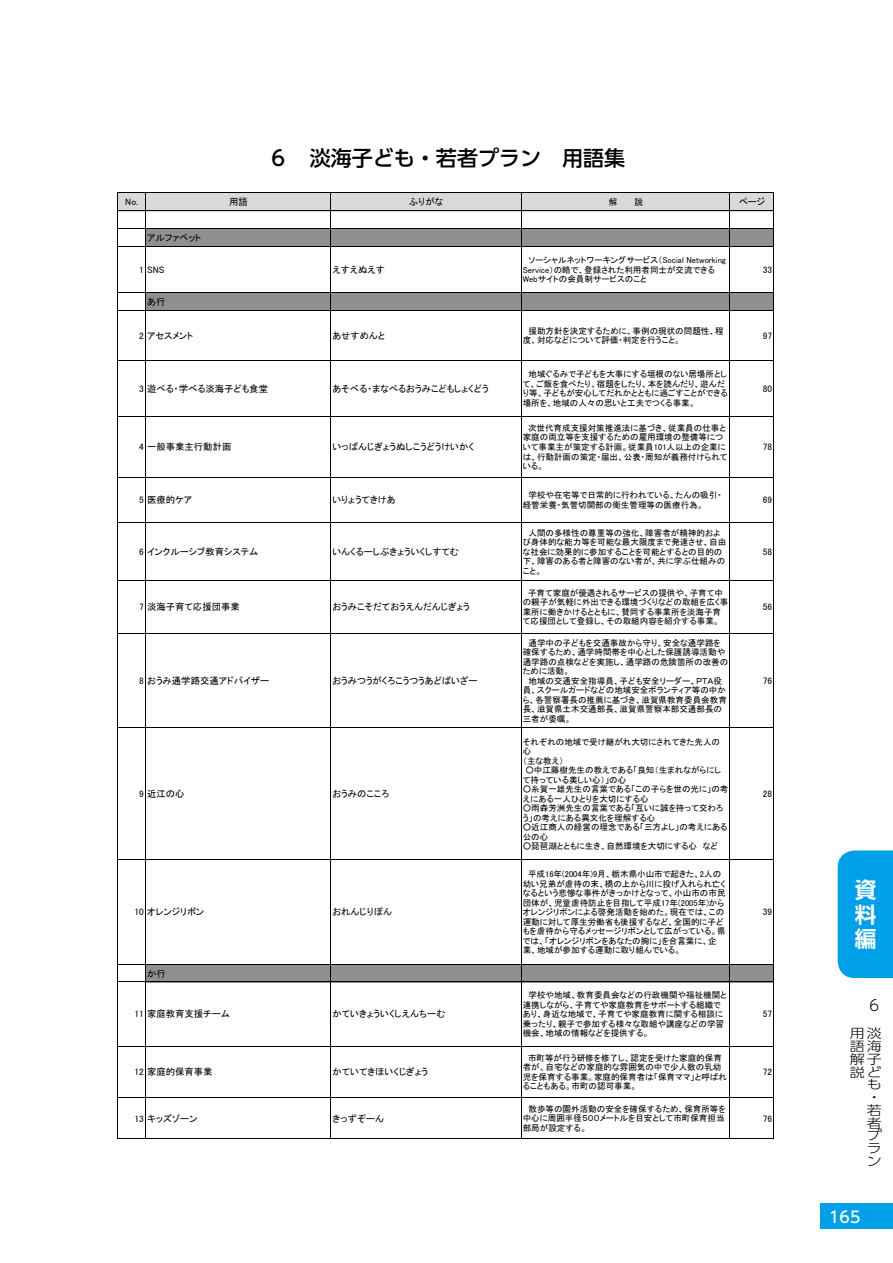
<style>
.page{position:relative;width:893px;height:1263px;background:#fff}
.page>*{position:absolute;margin:0;border:0;box-sizing:border-box;transform-origin:0 0}
.t1{font:700 21.75px/24.5px "UD Shin Go Pr 6 N De";color:#fff;text-align:justify}
.t2{font:500 21px "UD Shin Go Pr 6 N";color:#000}
.t3{font:500 15.75px "UD Shin Go Pr 6 N";color:#fff}
.t4{font:300 15px "UD Shin Go Pr 6 N";color:#000}
.t5{font:300 12.75px "UD Shin Go Pr 6 N";color:#000;scale:1.18 1}
.t6{font:9.3px "MS P Gothic";color:#000}
.t7{font:8.55px/9.4px "MS P Gothic";color:#000}
.s1{font-family:"MS Gothic"}
</style>
<div class="page">
<div style="left:118px;top:193px;width:656px;height:18px;background:#d9d9d9"></div>
<div style="left:146px;top:229px;width:628px;height:18px;background:#909090"></div>
<div style="left:146px;top:292px;width:628px;height:18px;background:#909090"></div>
<div style="left:146px;top:964px;width:628px;height:18px;background:#909090"></div>
<svg style="left:429px;top:192px;width:20px;height:1px"></svg>
<hr style="left:117px;top:193px;width:1px;height:946px;background:#000">
<hr style="left:145px;top:193px;width:1px;height:946px;background:#000">
<hr style="left:330px;top:193px;width:1px;height:946px;background:#000">
<hr style="left:521px;top:193px;width:1px;height:946px;background:#000">
<hr style="left:730px;top:193px;width:1px;height:946px;background:#000">
<hr style="left:773px;top:193px;width:1px;height:946px;background:#000">
<hr style="left:118px;top:193px;width:656px;height:1px;background:#000">
<hr style="left:118px;top:211px;width:656px;height:1px;background:#000">
<hr style="left:118px;top:228px;width:656px;height:1px;background:#000">
<hr style="left:118px;top:246px;width:656px;height:1px;background:#000">
<hr style="left:118px;top:292px;width:656px;height:1px;background:#000">
<hr style="left:118px;top:310px;width:656px;height:1px;background:#000">
<hr style="left:118px;top:360px;width:656px;height:1px;background:#000">
<hr style="left:118px;top:416px;width:656px;height:1px;background:#000">
<hr style="left:118px;top:477px;width:656px;height:1px;background:#000">
<hr style="left:118px;top:522px;width:656px;height:1px;background:#000">
<hr style="left:118px;top:580px;width:656px;height:1px;background:#000">
<hr style="left:118px;top:633px;width:656px;height:1px;background:#000">
<hr style="left:118px;top:727px;width:656px;height:1px;background:#000">
<hr style="left:118px;top:859px;width:656px;height:1px;background:#000">
<hr style="left:118px;top:964px;width:656px;height:1px;background:#000">
<hr style="left:118px;top:982px;width:656px;height:1px;background:#000">
<hr style="left:118px;top:1046px;width:656px;height:1px;background:#000">
<hr style="left:118px;top:1097px;width:656px;height:1px;background:#000">
<hr style="left:118px;top:1138px;width:656px;height:1px;background:#000">
<div style="left:838px;top:850px;width:55px;height:128px;background:#00a0e9"></div>
<div style="left:821px;top:1203px;width:72px;height:26px;background:#00a0e9"></div>
<h2 class="t2" style="left:268px;top:141px;width:359px">６　淡海子ども・若者プラン　用語集</h2>
<p class="t6" style="left:125px;top:197px;width:14px">No.</p>
<p class="t6" style="left:229px;top:197px;width:20px">用語</p>
<p class="t6" style="left:409px;top:197px;width:36px">ふりがな</p>
<p class="t6" style="left:739px;top:197px;width:28px">ページ</p>
<p class="t6" style="left:147px;top:233px;width:56px">アルファベット</p>
<p class="t6" style="left:139px;top:265px;width:27px">1 SNS</p>
<p class="t6" style="left:332px;top:265px;width:54px">えすえぬえす</p>
<p class="t7" style="left:523px;top:255px;width:205px">　ソーシャルネットワーキングサービス（Social Networking<br>Service）の略で、登録された利用者同士が交流できる<br>Webサイトの会員制サービスのこと</p>
<p class="t6" style="left:763px;top:265px;width:11px">33</p>
<p class="t6" style="left:147px;top:297px;width:20px">あ行</p>
<p class="t6" style="left:139px;top:331px;width:56px">2 アセスメント</p>
<p class="t6" style="left:332px;top:331px;width:54px">あせすめんと</p>
<p class="t7" style="left:523px;top:326px;width:202px">　援助方針を決定するために、事例の現状の問題性、程度、対応などについて評価・判定を行うこと。</p>
<p class="t6" style="left:763px;top:331px;width:11px">97</p>
<p class="t6" style="left:139px;top:384px;width:130px">3 遊べる・学べる淡海子ども食堂</p>
<p class="t6" style="left:332px;top:384px;width:158px">あそべる・まなべるおうみこどもしょくどう</p>
<p class="t6" style="left:139px;top:442px;width:94px">4 一般事業主行動計画</p>
<p class="t6" style="left:332px;top:442px;width:143px">いっぱんじぎょうぬしこうどうけいかく</p>
<p class="t7" style="left:523px;top:369px;width:207px">　地域ぐるみで子どもを大事にする垣根のない居場所として、ご飯を食べたり、宿題をしたり、本を読んだり、遊んだり等、子どもが安心してだれかとともに過ごすことができる場所を、地域の人々の思いと工夫でつくる事業。</p>
<p class="t7" style="left:523px;top:423px;width:206px;text-indent:5px">次世代育成支援対策推進法に基づき、従業員の仕事と家庭の両立等を支援するための雇用環境の整備等について事業主が策定する計画。従業員101人以上の企業には、行動計画の策定・届出、公表・周知が義務付けられている。</p>
<p class="t6" style="left:763px;top:384px;width:11px">80</p>
<p class="t6" style="left:763px;top:442px;width:11px">78</p>
<p class="t6" style="left:139px;top:495px;width:55px">5 医療的ケア</p>
<p class="t6" style="left:332px;top:495px;width:65px">いりょうてきけあ</p>
<p class="t7" style="left:523px;top:490px;width:200px">　学校や在宅等で日常的に行われている、たんの吸引・経管栄養・気管切開部の衛生管理等の医療行為。</p>
<p class="t6" style="left:763px;top:495px;width:11px">69</p>
<p class="t6" style="left:139px;top:547px;width:121px">6 インクルーシブ教育システム</p>
<p class="t6" style="left:332px;top:547px;width:128px">いんくるーしぶきょういくしすてむ</p>
<p class="t7" style="left:523px;top:528px;width:205px">　人間の多様性の尊重等の強化、障害者が精神的および身体的な能力等を可能な最大限度まで発達させ、自由な社会に効果的に参加することを可能とするとの目的の下、障害のある者と障害のない者が、共に学ぶ仕組みのこと。</p>
<p class="t6" style="left:763px;top:547px;width:11px">58</p>
<p class="t6" style="left:139px;top:602px;width:102px">7 淡海子育て応援団事業</p>
<p class="t6" style="left:332px;top:602px;width:139px">おうみこそだておうえんだんじぎょう</p>
<p class="t6" style="left:139px;top:676px;width:132px">8 おうみ通学路交通アドバイザー</p>
<p class="t6" style="left:332px;top:676px;width:146px">おうみつうがくろこうつうあどばいざー</p>
<p class="t6" style="left:139px;top:789px;width:47px">9 近江の心</p>
<p class="t6" style="left:332px;top:789px;width:58px">おうみのこころ</p>
<p class="t6" style="left:134px;top:907px;width:71px">10 オレンジリボン</p>
<p class="t6" style="left:332px;top:907px;width:61px">おれんじりぼん</p>
<p class="t6" style="left:147px;top:968px;width:20px">か行</p>
<p class="t6" style="left:134px;top:1009px;width:97px">11 家庭教育支援チーム</p>
<p class="t6" style="left:332px;top:1009px;width:115px">かていきょういくしえんちーむ</p>
<p class="t6" style="left:134px;top:1067px;width:80px">12 家庭的保育事業</p>
<p class="t6" style="left:332px;top:1067px;width:97px">かていてきほいくじぎょう</p>
<p class="t7" style="left:523px;top:588px;width:207px;text-indent:5px">子育て家庭が優遇されるサービスの提供や、子育て中の親子が気軽に外出できる環境づくりなどの取組を広く事業所に働きかけるとともに、賛同する事業所を淡海子育て応援団として登録し、その取組内容を紹介する事業。</p>
<p class="t6" style="left:763px;top:602px;width:11px">56</p>
<p class="t7" style="left:523px;top:638px;width:207px">　通学中の子どもを交通事故から守り、安全な通学路を確保するため、通学時間帯を中心とした保護誘導活動や通学路の点検などを実施し、通学路の危険箇所の改善のために活動。</p>
<p class="t7" style="left:523px;top:676px;width:206px;text-indent:6px">地域の交通安全指導員、子ども安全リーダー、ＰＴＡ役員、スクールガードなどの地域安全ボランティア等の中から、各警察署長の推薦に基づき、滋賀県教育委員会教育長、滋賀県土木交通部長、滋賀県警察本部交通部長の三者が委嘱。</p>
<p class="t6" style="left:763px;top:676px;width:11px">76</p>
<p class="t7" style="left:523px;top:737px;width:199px">それぞれの地域で受け継がれ大切にされてきた先人の心<br>（主な教え）</p>
<p class="t7" style="left:523px;top:765px;width:200px;text-indent:3px">○中江藤樹先生の教えである「良知（生まれながらにして持っている美しい心）」の心</p>
<p class="t7" style="left:523px;top:784px;width:207px">○糸賀一雄先生の言葉である「この子らを世の光に」の考えにある一人ひとりを大切にする心</p>
<p class="t7" style="left:523px;top:803px;width:202px">○雨森芳洲先生の言葉である「互いに誠を持って交わろう」の考えにある異文化を理解する心</p>
<p class="t7" style="left:523px;top:822px;width:206px">○近江商人の経営の理念である「三方よし」の考えにある公の心</p>
<p class="t7" style="left:523px;top:841px;width:197px">○琵琶湖とともに生き、自然環境を大切にする心　など</p>
<p class="t7" style="left:523px;top:869px;width:204px;text-indent:5px">平成16年(2004年)9月、栃木県小山市で起きた、2人の幼い兄弟が虐待の末、橋の上から川に投げ入れられ亡くなるという悲惨な事件がきっかけとなって、小山市の市民団体が、児童虐待防止を目指して平成17年(2005年)からオレンジリボンによる啓発活動を始めた。現在では、この運動に対して厚生労働省も後援するなど、全国的に子どもを虐待から守るメッセージリボンとして広がっている。県では、「オレンジリボンをあなたの胸に」を合言葉に、企業、地域が参加する運動に取り組んでいる。</p>
<p class="t7" style="left:523px;top:990px;width:206px">　学校や地域、教育委員会などの行政機関や福祉機関と連携しながら、子育てや家庭教育をサポートする組織であり、身近な地域で、子育てや家庭教育に関する相談に乗ったり、親子で参加する様々な取組や講座などの学習機会、地域の情報などを提供する。</p>
<p class="t7" style="left:523px;top:1053px;width:206px;text-indent:5px">市町<span class="s1">等</span>が行う研修を修了し、認定を受けた家庭的保育者が、自宅などの家庭的な雰囲気の中で少人数の乳幼児を保育する事業。家庭的保育者は「保育ママ」と呼ばれることもある。市町の認可事業。</p>
<p class="t6" style="left:763px;top:789px;width:11px">28</p>
<p class="t6" style="left:763px;top:907px;width:11px">39</p>
<p class="t6" style="left:763px;top:1009px;width:11px">57</p>
<p class="t6" style="left:763px;top:1067px;width:11px">72</p>
<p class="t6" style="left:134px;top:1113px;width:65px">13 キッズゾーン</p>
<p class="t6" style="left:332px;top:1113px;width:53px">きっずぞーん</p>
<p class="t7" style="left:523px;top:1104px;width:205px">　散歩等の園外活動の安全を確保するため、保育所等を中心に周囲半径５００メートルを目安として市町保育担当部局が設定する。</p>
<p class="t6" style="left:763px;top:1113px;width:11px">76</p>
<h1 class="t1" style="left:855px;top:877px;width:23px">資料編</h1>
<h3 class="t4" style="left:867px;top:993px;width:13px">６</h3>
<h3 class="t5" style="left:850px;top:1023px;width:28px">用淡</h3>
<h3 class="t5" style="left:850px;top:1036px;width:28px">語海</h3>
<h3 class="t5" style="left:850px;top:1049px;width:28px">解子</h3>
<h3 class="t5" style="left:850px;top:1061px;width:28px">説ど</h3>
<h3 class="t5" style="left:867px;top:1074px;width:13px">も</h3>
<h3 class="t5" style="left:867px;top:1087px;width:9px">・</h3>
<h3 class="t5" style="left:867px;top:1100px;width:14px">若</h3>
<h3 class="t5" style="left:867px;top:1112px;width:14px">者</h3>
<h3 class="t5" style="left:867px;top:1125px;width:14px">プ</h3>
<h3 class="t5" style="left:867px;top:1138px;width:13px">ラ</h3>
<h3 class="t5" style="left:867px;top:1151px;width:13px">ン</h3>
<h3 class="t3" style="left:829px;top:1204px;width:33px">165</h3>
</div>
